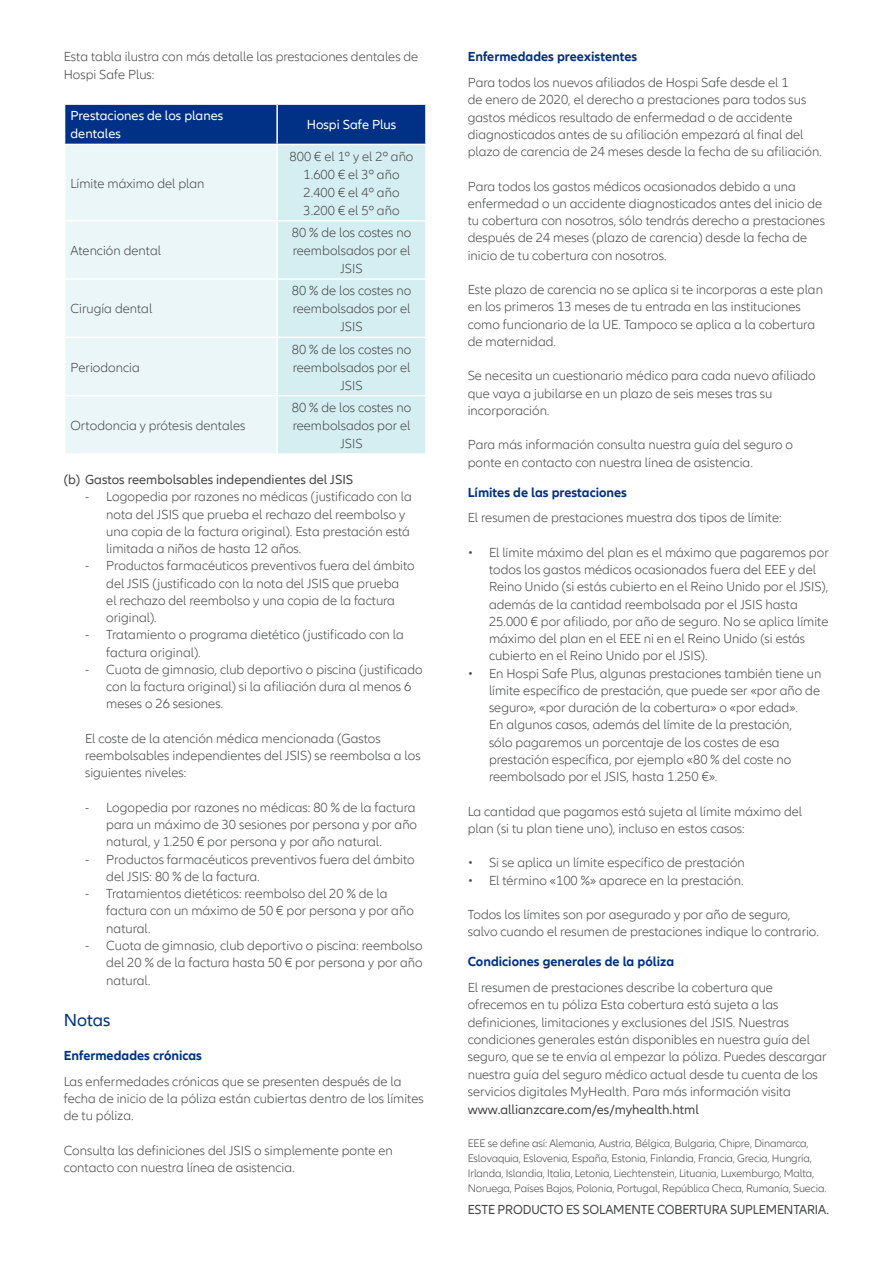
<style>
.page{position:relative;width:893px;height:1263px;background:#fff}
.page>*{position:absolute;margin:0;border:0;box-sizing:border-box;transform-origin:0 0}
.t1{font:18px "Allianz Neo";color:#003186}
.t2{font:300 13.5px/17.2px "Allianz Neo";color:#454647}
.t3{font:700 13.5px "Allianz Neo";color:#003186}
.t4{font:13.5px "Allianz Neo";letter-spacing:-.01em;color:#454647;scale:.95 1}
.t5{font:13.5px/18px "Allianz Neo";color:#fff}
.t6{font:13.5px "Allianz Neo";letter-spacing:-.01em;color:#454647}
.t7{font:300 11.25px/15px "Allianz Neo";letter-spacing:-.01em;color:#454647}
.s1{font-weight:400}
</style>
<div class="page">
<div style="left:65px;top:105px;width:360px;height:39px;background:#003186"></div>
<div style="left:65px;top:145px;width:211px;height:308px;background:#eaf6f8"></div>
<div style="left:278px;top:145px;width:147px;height:308px;background:#d5eef1"></div>
<hr style="left:276px;top:105px;width:2px;height:39px;background:#fff">
<hr style="left:64px;top:220px;width:213px;height:1px;background:#fff">
<hr style="left:277px;top:220px;width:150px;height:1px;background:#fff">
<hr style="left:64px;top:278px;width:213px;height:2px;background:#fff">
<hr style="left:277px;top:278px;width:150px;height:2px;background:#fff">
<hr style="left:64px;top:337px;width:213px;height:1px;background:#fff">
<hr style="left:277px;top:337px;width:150px;height:1px;background:#fff">
<hr style="left:64px;top:395px;width:213px;height:1px;background:#fff">
<hr style="left:277px;top:395px;width:150px;height:1px;background:#fff">
<p class="t2" style="left:64px;top:48px;width:356px;line-height:18px">Esta tabla ilustra con más detalle las prestaciones dentales de<br>Hospi Safe Plus:</p>
<p class="t5" style="left:71px;top:107px;width:154px">Prestaciones de los planes dentales</p>
<p class="t5" style="left:307px;top:116px;width:91px">Hospi Safe Plus</p>
<p class="t2" style="left:71px;top:175px;width:135px">Límite máximo del plan</p>
<p class="t2" style="left:290px;top:148px;width:125px">800 € el 1º y el 2º año</p>
<p class="t2" style="left:304px;top:166px;width:97px">1.600 € el 3º año</p>
<p class="t2" style="left:304px;top:184px;width:97px">2.400 € el 4º año</p>
<p class="t2" style="left:304px;top:202px;width:97px">3.200 € el 5º año</p>
<p class="t2" style="left:71px;top:242px;width:92px">Atención dental</p>
<p class="t2" style="left:71px;top:301px;width:83px">Cirugía dental</p>
<p class="t2" style="left:71px;top:359px;width:71px">Periodoncia</p>
<p class="t2" style="left:292px;top:224px;width:121px;line-height:18px;text-align:center">80 % de los costes no reembolsados por el<br>JSIS</p>
<p class="t2" style="left:292px;top:282px;width:121px;line-height:18px;text-align:center">80 % de los costes no reembolsados por el<br>JSIS</p>
<p class="t2" style="left:292px;top:341px;width:121px;line-height:18px;text-align:center">80 % de los costes no reembolsados por el<br>JSIS</p>
<p class="t2" style="left:292px;top:399px;width:121px;line-height:18px;text-align:center">80 % de los costes no reembolsados por el<br>JSIS</p>
<p class="t6" style="left:64px;top:472px;width:291px">(b) Gastos reembolsables independientes del JSIS</p>
<p class="t2" style="left:106px;top:488px;width:307px;text-indent:-21px">- Logopedia por razones no médicas (justificado con la nota del JSIS que prueba el rechazo del reembolso y una copia de la factura original). Esta prestación está limitada a niños de hasta 12 años.</p>
<p class="t2" style="left:106px;top:557px;width:310px;text-indent:-21px">- Productos farmacéuticos preventivos fuera del ámbito del JSIS (justificado con la nota del JSIS que prueba<br>el rechazo del reembolso y una copia de la factura original).</p>
<p class="t2" style="left:106px;top:626px;width:299px;text-indent:-21px">- Tratamiento o programa dietético (justificado con la factura original).</p>
<p class="t2" style="left:106px;top:661px;width:318px;text-indent:-21px">- Cuota de gimnasio, club deportivo o piscina (justificado con la factura original) si la afiliación dura al menos 6 meses o 26 sesiones.</p>
<p class="t2" style="left:85px;top:730px;width:337px">El coste de la atención médica mencionada (Gastos reembolsables independientes del JSIS) se reembolsa a los siguientes niveles:</p>
<p class="t2" style="left:106px;top:799px;width:312px;text-align:justify;text-indent:-21px">- Logopedia por razones no médicas: 80 % de la factura para un máximo de 30 sesiones por persona y por año natural, y 1.250 € por persona y por año natural.</p>
<p class="t2" style="left:106px;top:851px;width:310px;text-indent:-21px">- Productos farmacéuticos preventivos fuera del ámbito del JSIS: 80 % de la factura.</p>
<p class="t2" style="left:106px;top:885px;width:309px;text-indent:-21px">- Tratamientos dietéticos: reembolso del 20 % de la factura con un máximo de 50 € por persona y por año natural.</p>
<p class="t2" style="left:106px;top:937px;width:318px;line-height:17.7px;text-align:justify;text-indent:-21px">- Cuota de gimnasio, club deportivo o piscina: reembolso del 20 % de la factura hasta 50 € por persona y por año natural.</p>
<p class="t1" style="left:64px;top:1009px;width:48px">Notas</p>
<p class="t3" style="left:64px;top:1048px;width:140px">Enfermedades crónicas</p>
<p class="t2" style="left:64px;top:1073px;width:361px">Las enfermedades crónicas que se presenten después de la fecha de inicio de la póliza están cubiertas dentro de los límites de tu póliza.</p>
<p class="t2" style="left:64px;top:1142px;width:331px">Consulta las definiciones del JSIS o simplemente ponte en contacto con nuestra línea de asistencia.</p>
<p class="t2" style="left:71px;top:417px;width:176px">Ortodoncia y prótesis dentales</p>
<p class="t3" style="left:468px;top:49px;width:171px">Enfermedades preexistentes</p>
<p class="t2" style="left:468px;top:74px;width:356px">Para todos los nuevos afiliados de Hospi Safe desde el 1<br>de enero de 2020, el derecho a prestaciones para todos sus gastos médicos resultado de enfermedad o de accidente diagnosticados antes de su afiliación empezará al final del plazo de carencia de 24 meses desde la fecha de su afiliación.</p>
<p class="t2" style="left:468px;top:178px;width:359px">Para todos los gastos médicos ocasionados debido a una enfermedad o un accidente diagnosticados antes del inicio de tu cobertura con nosotros, sólo tendrás derecho a prestaciones después de 24 meses (plazo de carencia) desde la fecha de inicio de tu cobertura con nosotros.</p>
<p class="t2" style="left:468px;top:281px;width:357px">Este plazo de carencia no se aplica si te incorporas a este plan en los primeros 13 meses de tu entrada en las instituciones como funcionario de la UE. Tampoco se aplica a la cobertura de maternidad.</p>
<p class="t2" style="left:468px;top:368px;width:349px">Se necesita un cuestionario médico para cada nuevo afiliado que vaya a jubilarse en un plazo de seis meses tras su incorporación.</p>
<p class="t2" style="left:468px;top:437px;width:327px">Para más información consulta nuestra guía del seguro o ponte en contacto con nuestra línea de asistencia.</p>
<p class="t3" style="left:468px;top:484px;width:161px">Límites de las prestaciones</p>
<p class="t2" style="left:468px;top:510px;width:315px">El resumen de prestaciones muestra dos tipos de límite:</p>
<p class="t2" style="left:489px;top:544px;width:341px;text-indent:-21px">• El límite máximo del plan es el máximo que pagaremos por todos los gastos médicos ocasionados fuera del EEE y del Reino Unido (si estás cubierto en el Reino Unido por el JSIS), además de la cantidad reembolsada por el JSIS hasta 25.000 € por afiliado, por año de seguro. No se aplica límite máximo del plan en el EEE ni en el Reino Unido (si estás cubierto en el Reino Unido por el JSIS).</p>
<p class="t2" style="left:489px;top:665px;width:334px;text-indent:-21px">• En Hospi Safe Plus, algunas prestaciones también tiene un límite específico de prestación, que puede ser «por año de seguro», «por duración de la cobertura» o «por edad».<br>En algunos casos, además del límite de la prestación,<br>sólo pagaremos un porcentaje de los costes de esa prestación específica, por ejemplo «80 % del coste no reembolsado por el JSIS, hasta 1.250 €».</p>
<p class="t2" style="left:468px;top:803px;width:336px">La cantidad que pagamos está sujeta al límite máximo del plan (si tu plan tiene uno), incluso en estos casos:</p>
<p class="t2" style="left:468px;top:855px;width:279px">• Si se aplica un límite específico de prestación</p>
<p class="t2" style="left:468px;top:872px;width:277px">• El término «100 %» aparece en la prestación.</p>
<p class="t2" style="left:468px;top:906px;width:353px">Todos los límites son por asegurado y por año de seguro, salvo cuando el resumen de prestaciones indique lo contrario.</p>
<p class="t3" style="left:468px;top:954px;width:208px">Condiciones generales de la póliza</p>
<p class="t2" style="left:468px;top:979px;width:360px">El resumen de prestaciones describe la cobertura que ofrecemos en tu póliza Esta cobertura está sujeta a las definiciones, limitaciones y exclusiones del JSIS. Nuestras condiciones generales están disponibles en nuestra guía del seguro, que se te envía al empezar la póliza. Puedes descargar nuestra guía del seguro médico actual desde tu cuenta de los servicios digitales MyHealth. Para más información visita <span class="s1">www.allianzcare.com/es/myhealth.html</span></p>
<p class="t7" style="left:468px;top:1136px;width:360px">EEE se define así: Alemania, Austria, Bélgica, Bulgaria, Chipre, Dinamarca, Eslovaquia, Eslovenia, España, Estonia, Finlandia, Francia, Grecia, Hungría, Irlanda, Islandia, Italia, Letonia, Liechtenstein, Lituania, Luxemburgo, Malta, Noruega, Países Bajos, Polonia, Portugal, República Checa, Rumanía, Suecia.</p>
<p class="t4" style="left:468px;top:1202px;width:382px">ESTE PRODUCTO ES SOLAMENTE COBERTURA SUPLEMENTARIA.</p>
</div>
